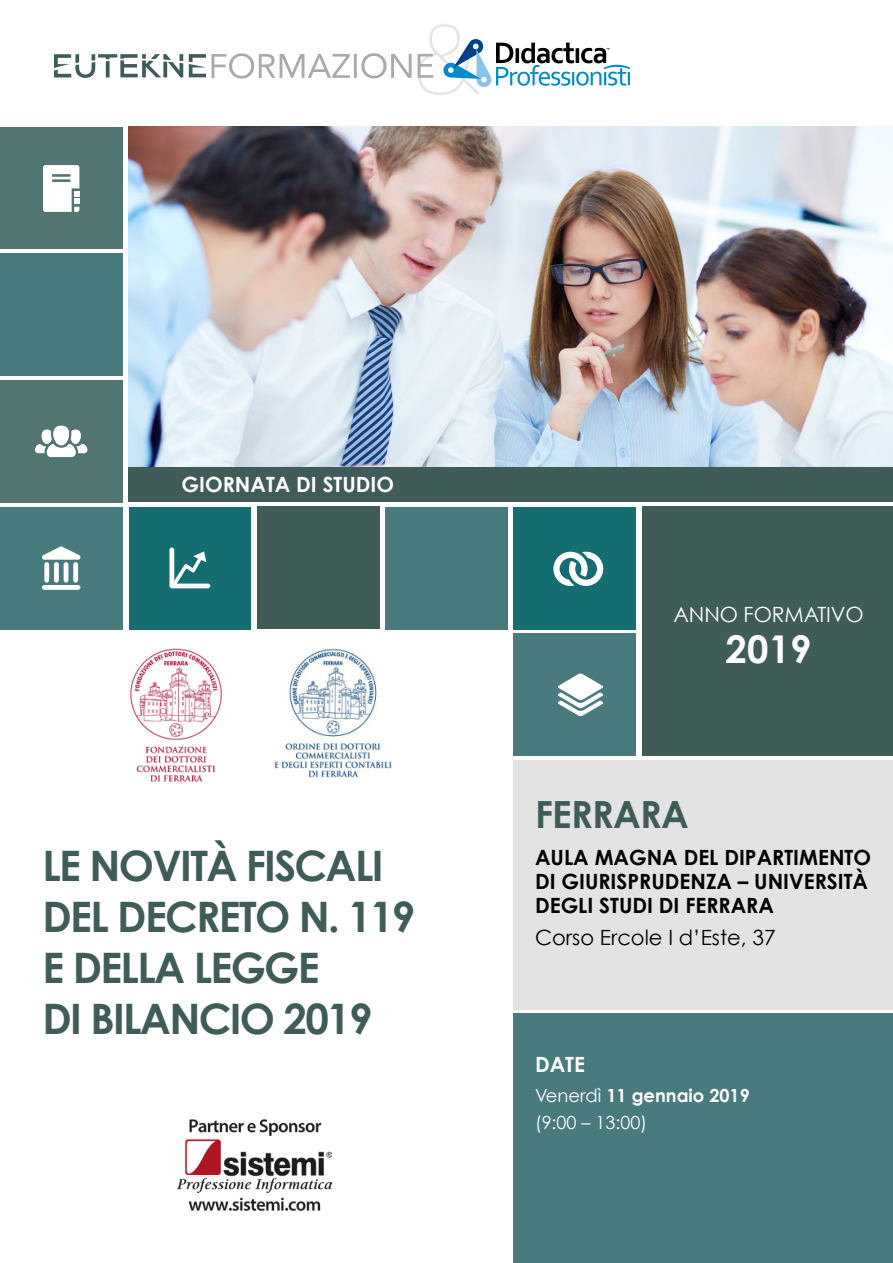
<style>
.page{position:relative;width:893px;height:1263px;background:#fff}
.page>*{position:absolute;margin:0;border:0;box-sizing:border-box;transform-origin:0 0}
.t1{font:700 42px/51px "Century Gothic";letter-spacing:-.04em;color:#3f5c59}
.t2{font:700 38.25px "Century Gothic";color:#fff}
.t3{font:700 37.5px "Century Gothic";letter-spacing:-.02em;color:#3f5c59}
.t4{font:700 21px/24px "Century Gothic";color:#000}
.t5{font:21px "Century Gothic";color:#000}
.t6{font:700 21px "Century Gothic";color:#fff}
.t7{font:21px "Century Gothic";letter-spacing:-.005em;color:#fff}
.t8{font:18px/27px "Century Gothic";color:#fff}
.s1{font-weight:700}
</style>
<div class="page">
<img style="left:128px;top:127px;width:765px;height:340px">
<div style="left:128px;top:467px;width:765px;height:35px;background:#3f5c59"></div>
<div style="left:642px;top:507px;width:251px;height:249px;background:#3f5c59"></div>
<div style="left:385px;top:507px;width:123px;height:122px;background:#487a7e"></div>
<div style="left:514px;top:634px;width:122px;height:122px;background:#487a7e"></div>
<div style="left:0;top:507px;width:122px;height:122px;background:#487a7e"></div>
<div style="left:0;top:380px;width:122px;height:123px;background:#517672"></div>
<div style="left:129px;top:507px;width:122px;height:122px;background:#146d71"></div>
<div style="left:0;top:253px;width:122px;height:123px;background:#487a7e"></div>
<div style="left:257px;top:507px;width:122px;height:122px;background:#3f5c59"></div>
<div style="left:0;top:127px;width:122px;height:122px;background:#517672"></div>
<div style="left:514px;top:507px;width:122px;height:122px;background:#146d71"></div>
<svg style="left:54px;top:54px;width:129px;height:24px"></svg>
<svg style="left:189px;top:54px;width:17px;height:23px"></svg>
<svg style="left:212px;top:53px;width:138px;height:26px"></svg>
<hr style="left:354px;top:54px;width:3px;height:24px;background:#aaa">
<svg style="left:361px;top:24px;width:269px;height:71px"></svg>
<div style="left:54px;top:562px;width:5px;height:21px;background:#fff;border-radius:2px"></div>
<hr style="left:64px;top:562px;width:4px;height:21px;background:#fff;border-radius:2px">
<div style="left:73px;top:562px;width:5px;height:21px;background:#fff;border-radius:2px"></div>
<div style="left:44px;top:562px;width:5px;height:21px;background:#fff;border-radius:2px"></div>
<svg style="left:42px;top:546px;width:39px;height:14px"></svg>
<div style="left:42px;top:585px;width:38px;height:5px;background:#fff;border-radius:2px"></div>
<svg style="left:558px;top:673px;width:45px;height:43px"></svg>
<div style="left:514px;top:1014px;width:379px;height:249px;background:#487a7e"></div>
<div style="left:514px;top:760px;width:379px;height:249px;background:#e3e3e3"></div>
<svg style="left:169px;top:547px;width:41px;height:41px"></svg>
<svg style="left:43px;top:165px;width:36px;height:47px;background:#ebefee"></svg>
<svg style="left:553px;top:552px;width:50px;height:34px"></svg>
<div style="left:53px;top:426px;width:16px;height:19px;background:#fff;border-radius:8px"></div>
<svg style="left:35px;top:430px;width:52px;height:27px"></svg>
<img style="left:274px;top:648px;width:118px;height:129px">
<img style="left:130px;top:648px;width:92px;height:134px">
<img style="left:178px;top:1119px;width:154px;height:92px">
<p class="t6" style="left:182px;top:471px;width:214px">GIORNATA DI STUDIO</p>
<h1 class="t1" style="left:43px;top:839px;width:374px">LE NOVITÀ FISCALI<br>DEL DECRETO N. 119<br>E DELLA LEGGE<br>DI BILANCIO 2019</h1>
<p class="t7" style="left:673px;top:601px;width:192px">ANNO FORMATIVO</p>
<h2 class="t2" style="left:725px;top:625px;width:88px">2019</h2>
<h3 class="t3" style="left:535px;top:790px;width:155px">FERRARA</h3>
<p class="t4" style="left:535px;top:845px;width:337px">AULA MAGNA DEL DIPARTIMENTO<br>DI GIURISPRUDENZA – UNIVERSITÀ<br>DEGLI STUDI DI FERRARA</p>
<p class="t5" style="left:535px;top:925px;width:242px">Corso Ercole I d’Este, 37</p>
<p class="t6" style="left:535px;top:1051px;width:51px">DATE</p>
<p class="t8" style="left:535px;top:1081px;width:216px">Venerdì <span class="s1">11 gennaio 2019 </span>(9:00 – 13:00)</p>
</div>
